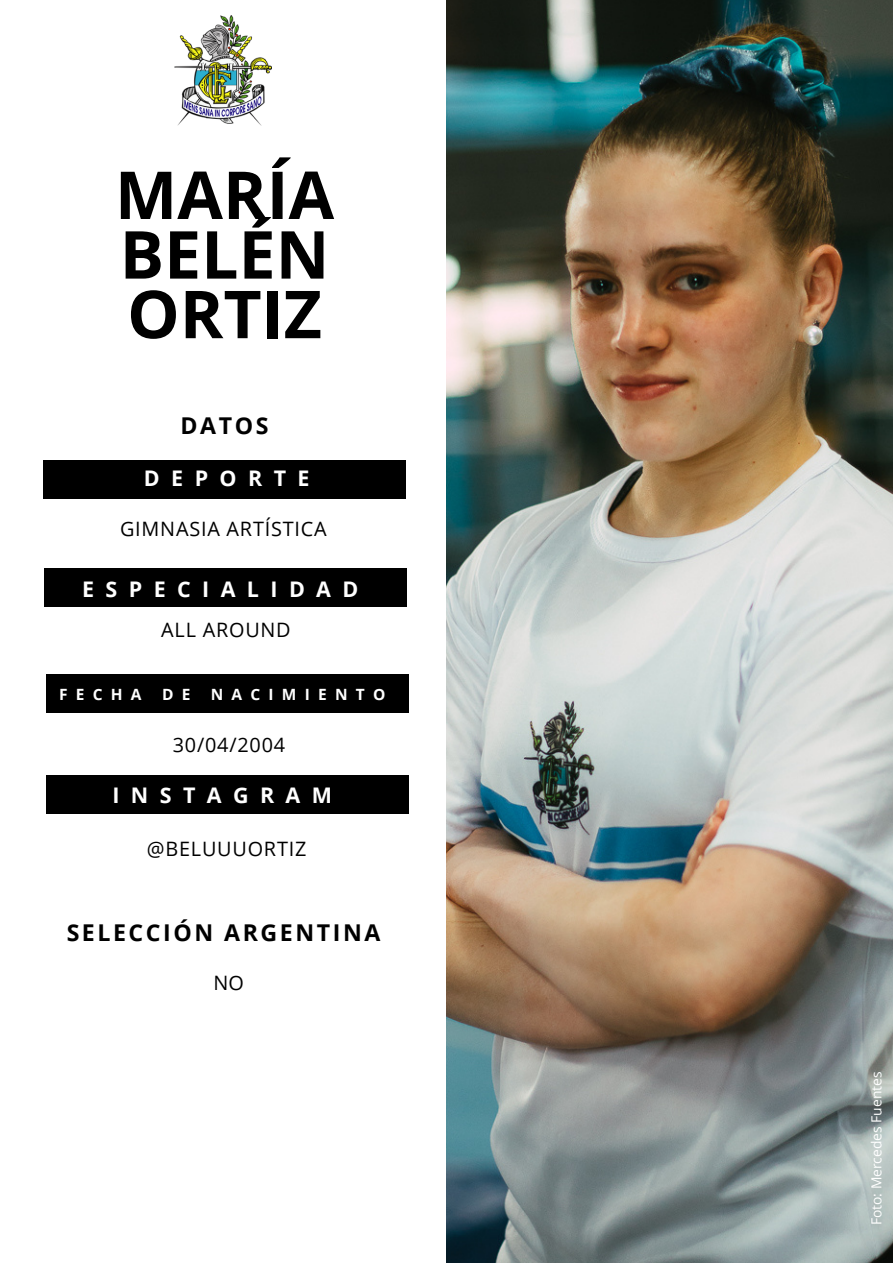
<style>
.page{position:relative;width:893px;height:1264px;background:#fff}
.page>*{position:absolute;margin:0;border:0;box-sizing:border-box;transform-origin:0 0}
.t1{font:700 66.15px/59.6px "Open Sans";color:#000;text-align:justify}
.t2{font:700 23.1px "Open Sans";letter-spacing:.11em;color:#000}
.t3{font:700 21.45px "Open Sans";letter-spacing:.53em;color:#fff}
.t4{font:19.8px "Open Sans";letter-spacing:.04em;color:#000}
.t5{font:700 15.45px "Open Sans";letter-spacing:.53em;color:#fff}
.t6{font:13.8px "Open Sans";color:#fff}
</style>
<div class="page">
<img style="left:446px;top:0;width:446px;height:1262px">
<img style="left:174px;top:15px;width:97px;height:110px">
<div style="left:43px;top:460px;width:362px;height:39px;background:#000"></div>
<div style="left:44px;top:568px;width:362px;height:39px;background:#000"></div>
<div style="left:47px;top:674px;width:362px;height:38px;background:#000"></div>
<div style="left:47px;top:775px;width:362px;height:38px;background:#000"></div>
<h1 class="t1" style="left:115px;top:163px;width:221px">MARÍA BELÉN ORTIZ</h1>
<p class="t2" style="left:180px;top:409px;width:89px">DATOS</p>
<p class="t3" style="left:144px;top:463px;width:167px">DEPORTE</p>
<p class="t4" style="left:120px;top:514px;width:208px">GIMNASIA ARTÍSTICA</p>
<p class="t3" style="left:82px;top:574px;width:278px">ESPECIALIDAD</p>
<p class="t4" style="left:161px;top:615px;width:131px">ALL AROUND</p>
<p class="t5" style="left:59px;top:683px;width:84px">FECHA</p>
<p class="t5" style="left:162px;top:683px;width:30px">D E</p>
<p class="t5" style="left:211px;top:683px;width:176px">NACIMIENTO</p>
<p class="t4" style="left:173px;top:731px;width:114px">30/04/2004</p>
<p class="t3" style="left:112px;top:779px;width:221px">INSTAGRAM</p>
<p class="t4" style="left:147px;top:834px;width:161px">@BELUUUORTIZ</p>
<p class="t2" style="left:67px;top:916px;width:315px">SELECCIÓN ARGENTINA</p>
<p class="t4" style="left:213px;top:968px;width:32px">NO</p>
<p class="t6" style="left:866px;top:1225px;width:155px;rotate:-90deg">Foto: Mercedes Fuentes</p>
</div>
